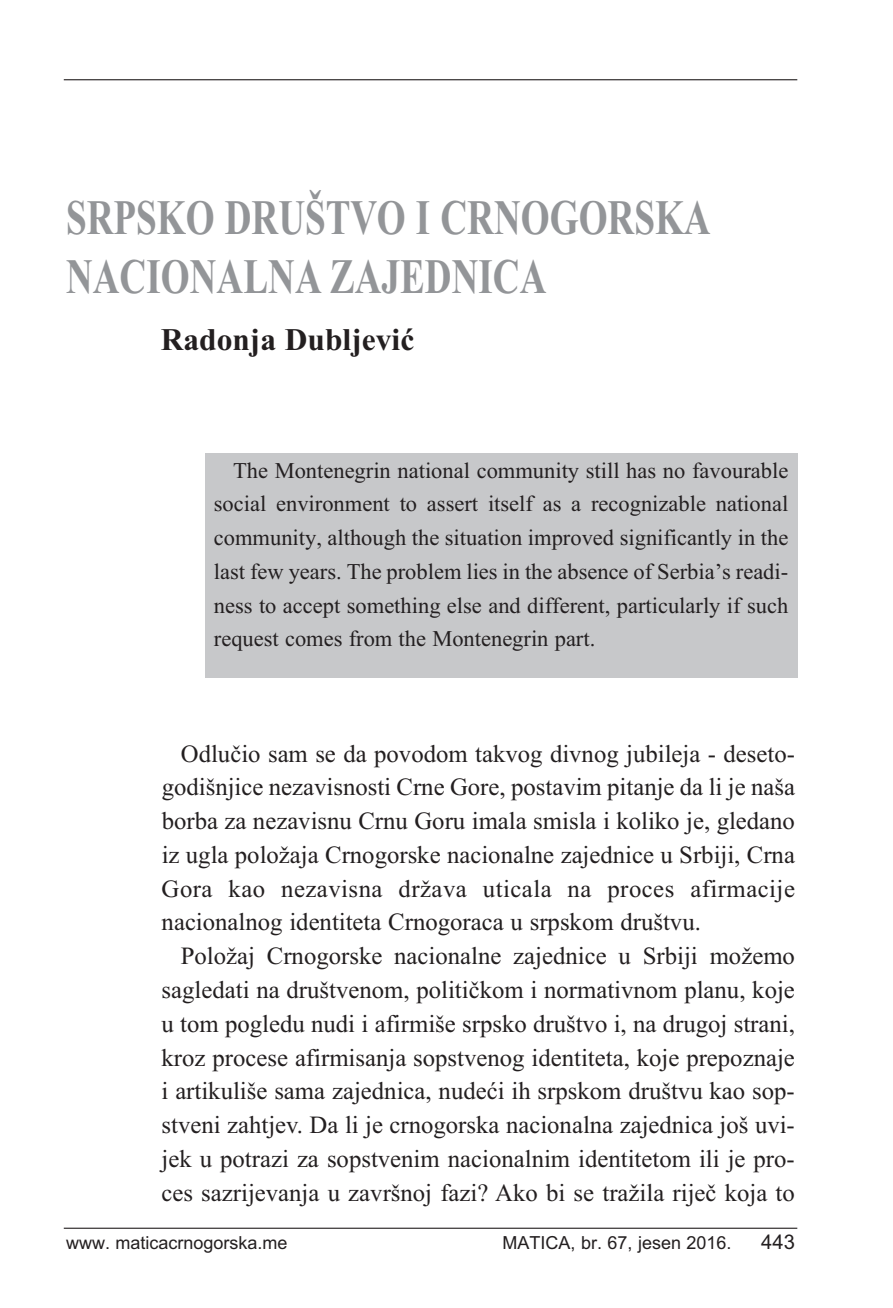
<style>
.page{position:relative;width:893px;height:1308px;background:#fff}
.page>*{position:absolute;margin:0;border:0;box-sizing:border-box;transform-origin:0 0}
.t1{font:700 49.5px/59.4px "Times New Roman";color:#939598;scale:.75 1}
.t2{font:700 31.5px "Times New Roman";color:#231f20}
.t3{font:24.75px/33.8px "Times New Roman";color:#231f20;text-align:justify}
.t4{font:22.5px/33.8px "Times New Roman";color:#231f20;text-align:justify}
.t5{font:20.25px "Arial";color:#231f20}
.t6{font:18px "Arial";color:#231f20}
</style>
<div class="page">
<hr style="left:64px;top:1227px;width:733px;height:1px;background:#231f20">
<hr style="left:64px;top:79px;width:733px;height:1px;background:#231f20">
<div style="left:205px;top:453px;width:592px;height:224px;background:#c7c8ca"></div>
<h1 class="t1" style="left:66px;top:187px;width:861px">SRPSKO DRUŠTVO I CRNOGORSKA<br>NACIONALNA ZAJEDNICA</h1>
<p class="t2" style="left:161px;top:320px;width:255px">Radonja Dubljević</p>
<p class="t4" style="left:214px;top:453px;width:576px;text-indent:19px">The Montenegrin national community still has no favourable social environment to assert itself as a recognizable national community, although the situation improved significantly in the last few years. The problem lies in the absence of Serbia’s readi&shy;ness to accept something else and different, particularly if such request comes from the Montenegrin part.</p>
<p class="t3" style="left:162px;top:736px;width:635px;text-indent:19px">Odlučio sam se da povodom takvog divnog jubileja - deseto&shy;godišnjice nezavisnosti Crne Gore, postavim pitanje da li je naša borba za nezavisnu Crnu Goru imala smisla i koliko je, gledano iz ugla položaja Crnogorske nacionalne zajednice u Srbiji, Crna Gora kao nezavisna država uticala na proces afirmacije nacionalnog identiteta Crnogoraca u srpskom društvu.</p>
<p class="t3" style="left:161px;top:938px;width:635px;text-indent:19px">Položaj Crnogorske nacionalne zajednice u Srbiji možemo sagledati na društvenom, političkom i normativnom planu, koje u tom pogledu nudi i afirmiše srpsko društvo i, na drugoj strani, kroz procese afirmisanja sopstvenog identiteta, koje prepoznaje i artikuliše sama zajednica, nudeći ih srpskom društvu kao sop&shy;stveni zahtjev. Da li je crnogorska nacionalna zajednica još uvi&shy;jek u potrazi za sopstvenim nacionalnim identitetom ili je pro&shy;ces sazrijevanja u završnoj fazi? Ako bi se tražila riječ koja to</p>
<p class="t6" style="left:66px;top:1232px;width:223px">www. maticacrnogorska.me</p>
<p class="t6" style="left:502px;top:1232px;width:231px">MATICA, br. 67, jesen 2016.</p>
<p class="t5" style="left:761px;top:1230px;width:35px">443</p>
</div>
